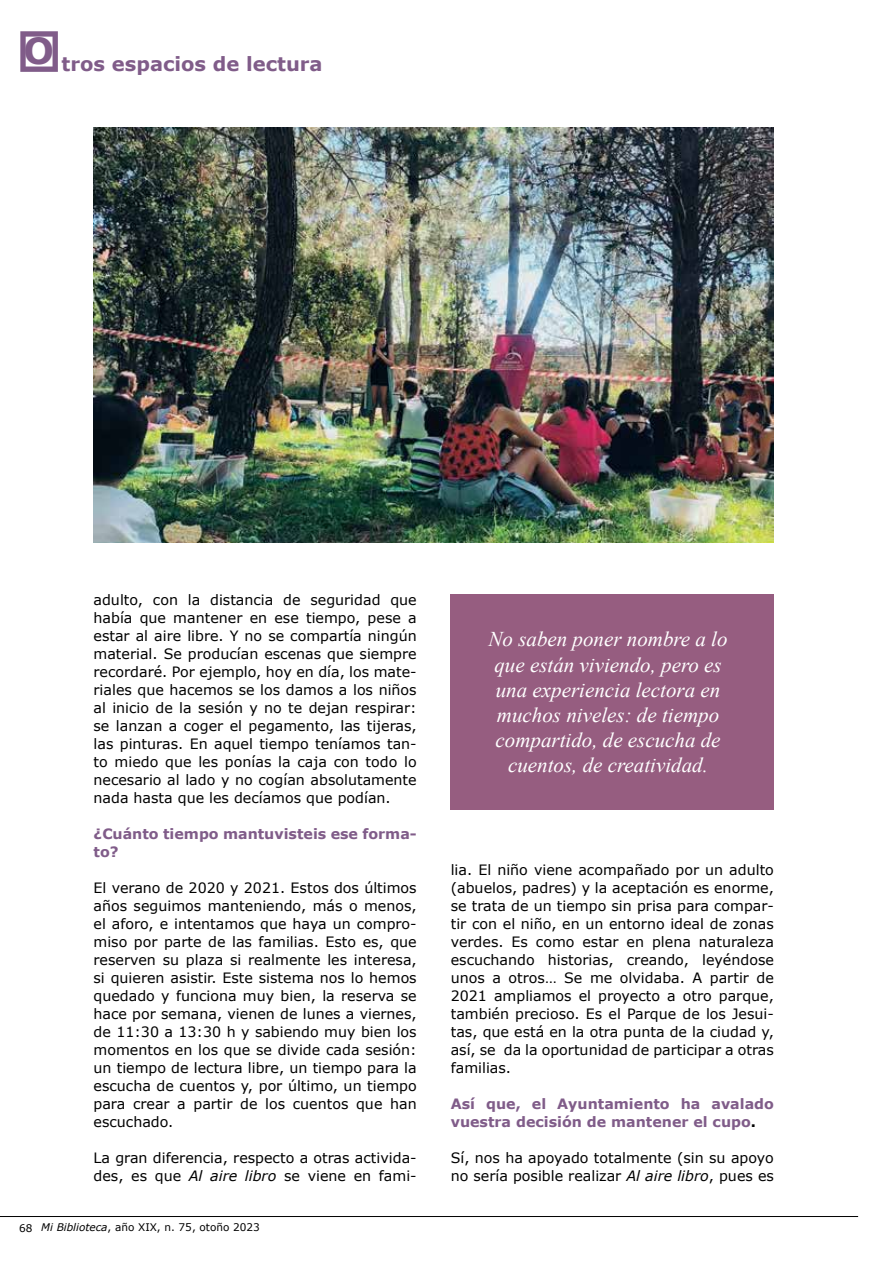
<style>
.page{position:relative;width:893px;height:1263px;background:#fff}
.page>*{position:absolute;margin:0;border:0;box-sizing:border-box;transform-origin:0 0}
.t1{font:italic 21px/25.2px "Times New Roman";color:#fff;text-align:center}
.t2{font:700 19.5px "Verdana";color:#805c89}
.t3{font:14.25px/18px "Verdana";color:#000;text-align:justify}
.t4{font:700 14.25px/18px "Verdana";color:#805c89}
.t5{font:10.5px "Verdana";color:#000}
.s1{font-style:italic}
.s2{color:#000}
</style>
<div class="page">
<hr style="left:0;top:1216px;width:858px;height:1px;background:#000">
<svg style="left:20px;top:31px;width:38px;height:41px"></svg>
<div style="left:451px;top:594px;width:323px;height:216px;background:#965d80"></div>
<img style="left:94px;top:127px;width:680px;height:415px">
<h2 class="t2" style="left:23px;top:51px;width:301px"><sup>O</sup> tros espacios de lectura</h2>
<p class="t3" style="left:94px;top:591px;width:325px">adulto, con la distancia de seguridad que había que mantener en ese tiempo, pese a estar al aire libre. Y no se compartía ningún material. Se producían escenas que siempre recordaré. Por ejemplo, hoy en día, los mate&shy;riales que hacemos se los damos a los niños al inicio de la sesión y no te dejan respirar: se lanzan a coger el pegamento, las tijeras, las pinturas. En aquel tiempo teníamos tan&shy;to miedo que les ponías la caja con todo lo necesario al lado y no cogían absolutamente nada hasta que les decíamos que podían.</p>
<p class="t4" style="left:94px;top:824px;width:325px">¿Cuánto tiempo mantuvisteis ese forma&shy;to?</p>
<p class="t3" style="left:94px;top:879px;width:325px">El verano de 2020 y 2021. Estos dos últimos años seguimos manteniendo, más o menos, el aforo, e intentamos que haya un compro&shy;miso por parte de las familias. Esto es, que reserven su plaza si realmente les interesa, si quieren asistir. Este sistema nos lo hemos quedado y funciona muy bien, la reserva se hace por semana, vienen de lunes a viernes, de 11:30 a 13:30 h y sabiendo muy bien los momentos en los que se divide cada sesión: un tiempo de lectura libre, un tiempo para la escucha de cuentos y, por último, un tiempo para crear a partir de los cuentos que han escuchado.</p>
<p class="t3" style="left:94px;top:1148px;width:325px">La gran diferencia, respecto a otras activida&shy;des, es que <span class="s1">Al aire libro</span> se viene en fami-</p>
<p class="t5" style="left:19px;top:1220px;width:242px">68 <span class="s1">Mi Biblioteca</span>, año XIX, n. 75, otoño 2023</p>
<h1 class="t1" style="left:489px;top:626px;width:240px">No saben poner nombre a lo que están viviendo, pero es una experiencia lectora en muchos niveles: de tiempo compartido, de escucha de cuentos, de creatividad.</h1>
<p class="t3" style="left:451px;top:861px;width:325px">lia. El niño viene acompañado por un adulto (abuelos, padres) y la aceptación es enorme, se trata de un tiempo sin prisa para compar&shy;tir con el niño, en un entorno ideal de zonas verdes. Es como estar en plena naturaleza escuchando historias, creando, leyéndose unos a otros… Se me olvidaba. A partir de 2021 ampliamos el proyecto a otro parque, también precioso. Es el Parque de los Jesui&shy;tas, que está en la otra punta de la ciudad y, así, se da la oportunidad de participar a otras familias.</p>
<p class="t4" style="left:451px;top:1094px;width:325px">Así que, el Ayuntamiento ha avalado vuestra decisión de mantener el cupo<span class="s2">.</span></p>
<p class="t3" style="left:451px;top:1149px;width:325px">Sí, nos ha apoyado totalmente (sin su apoyo no sería posible realizar <span class="s1">Al aire libro</span>, pues es</p>
</div>
